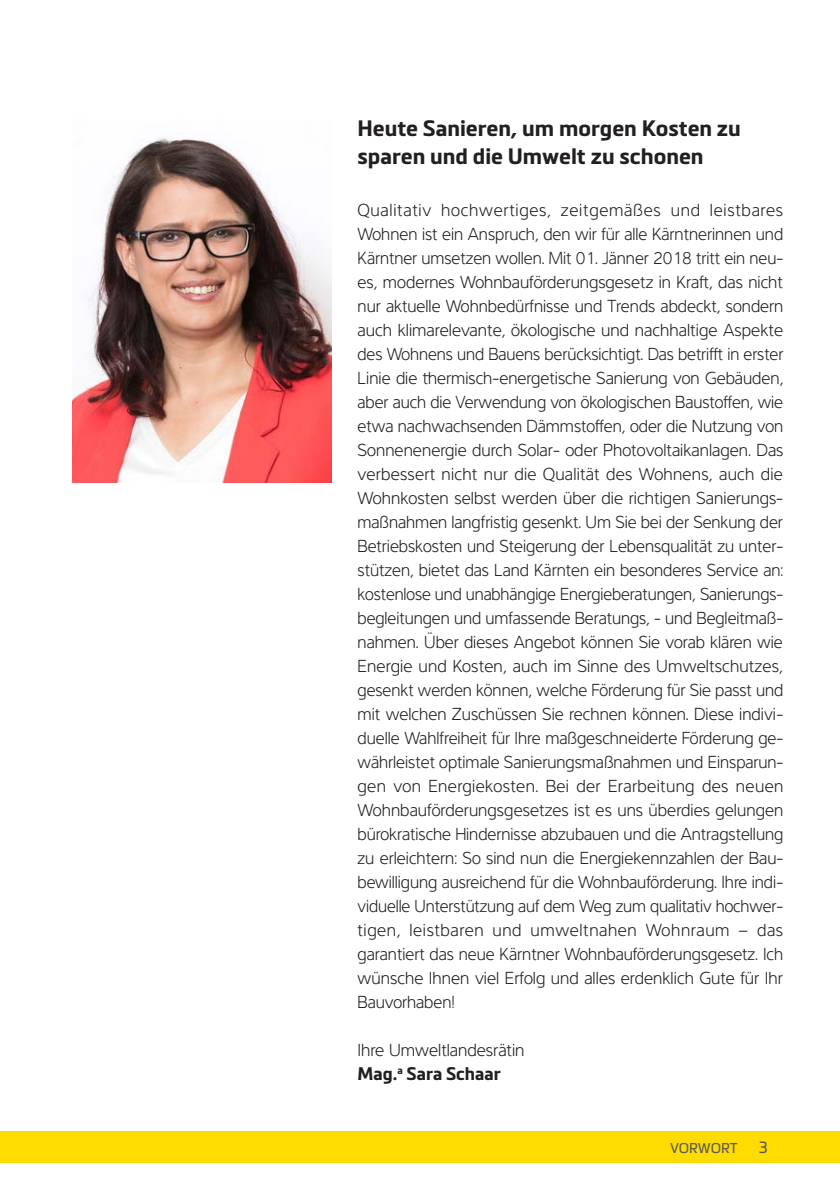
<style>
.page{position:relative;width:840px;height:1191px;background:#fff}
.page>*{position:absolute;margin:0;border:0;box-sizing:border-box;transform-origin:0 0}
.Fließtext{font:700 22px/28px "Metronic Land Kaernten";color:#231f20}
.Fließtext-2{font:300 18px/24px "Interval Pro";color:#231f20;text-align:justify}
.Fließtext-3{font:700 18px "Metronic Land Kaernten";color:#231f20}
.t1{font:16px "Metronic Land Kaernten";color:#57585a}
.t2{font:14px "Metronic Land Kaernten";letter-spacing:-.005em;color:#57585a}
</style>
<div class="page">
<div style="left:0;top:1130px;width:839px;height:32px;background:#ffdc01"></div>
<img style="left:72px;top:137px;width:259px;height:345px">
<p class="Fließtext" style="left:357px;top:113px;width:384px">Heute Sanieren, um morgen Kosten zu sparen und die Umwelt zu schonen</p>
<p class="Fließtext-2" style="left:357px;top:196px;width:427px">Qualitativ hochwertiges, zeitgemäßes und leistbares Wohnen ist ein Anspruch, den wir für alle Kärntnerinnen und Kärntner umsetzen wollen. Mit 01. Jänner 2018 tritt ein neu&shy;es, modernes Wohnbauförderungsgesetz in Kraft, das nicht nur aktuelle Wohnbedürfnisse und Trends abdeckt, sondern auch klimarelevante, ökologische und nachhaltige Aspekte des Wohnens und Bauens berücksichtigt. Das betrifft in erster Linie die thermisch-energetische Sanierung von Gebäuden, aber auch die Verwendung von ökologischen Baustoffen, wie etwa nachwachsenden Dämmstoffen, oder die Nutzung von Sonnenenergie durch Solar- oder Photovoltaikanlagen. Das verbessert nicht nur die Qualität des Wohnens, auch die Wohnkosten selbst werden über die richtigen Sanierungs&shy;maßnahmen langfristig gesenkt. Um Sie bei der Senkung der Betriebskosten und Steigerung der Lebensqualität zu unter&shy;stützen, bietet das Land Kärnten ein besonderes Service an: kostenlose und unabhängige Energieberatungen, Sanierungs&shy;begleitungen und umfassende Beratungs, - und Begleitmaß&shy;nahmen. Über dieses Angebot können Sie vorab klären wie Energie und Kosten, auch im Sinne des Umweltschutzes, gesenkt werden können, welche Förderung für Sie passt und mit welchen Zuschüssen Sie rechnen können. Diese indivi&shy;duelle Wahlfreiheit für Ihre maßgeschneiderte Förderung ge&shy;währleistet optimale Sanierungsmaßnahmen und Einsparun&shy;gen von Energiekosten. Bei der Erarbeitung des neuen Wohnbauförderungsgesetzes ist es uns überdies gelungen bürokratische Hindernisse abzubauen und die Antragstellung zu erleichtern: So sind nun die Energiekennzahlen der Bau&shy;bewilligung ausreichend für die Wohnbauförderung. Ihre indi&shy;viduelle Unterstützung auf dem Weg zum qualitativ hochwer&shy;tigen, leistbaren und umweltnahen Wohnraum – das garantiert das neue Kärntner Wohnbauförderungsgesetz. Ich wünsche Ihnen viel Erfolg und alles erdenklich Gute für Ihr Bauvorhaben!</p>
<p class="Fließtext-2" style="left:357px;top:1036px;width:168px">Ihre Umweltlandesrätin</p>
<p class="Fließtext-3" style="left:357px;top:1062px;width:145px">Mag.<sup>a</sup> Sara Schaar</p>
<p class="t2" style="left:669px;top:1137px;width:69px">VORWORT</p>
<p class="t1" style="left:758px;top:1135px;width:11px">3</p>
</div>
